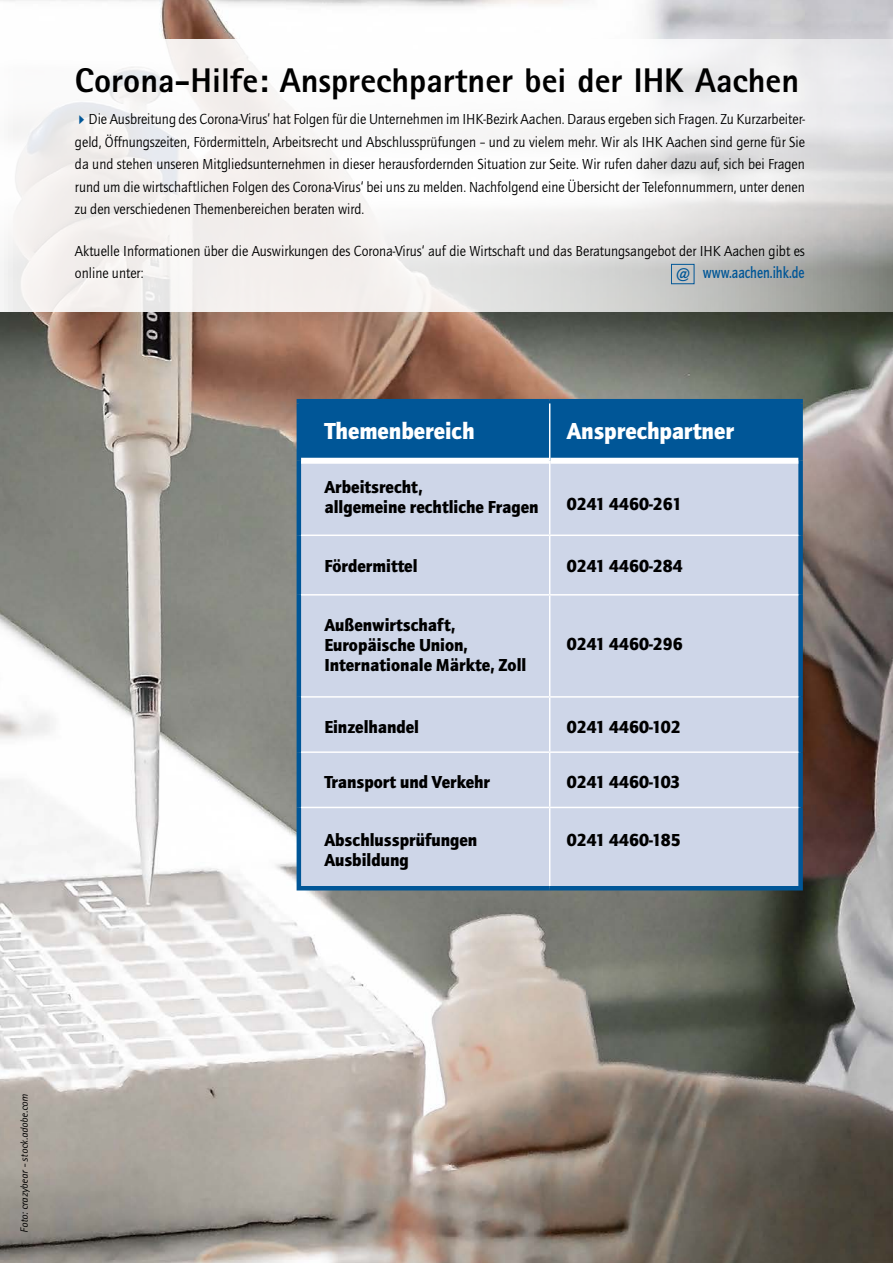
<style>
.page{position:relative;width:893px;height:1263px;background:#fff}
.page>*{position:absolute;margin:0;border:0;box-sizing:border-box;transform-origin:0 0}
.U2_HL1-HL{font:800 34.35px "Rotis Sans Serif Std";color:#000}
.U2_HL-Tab{font:900 24px "Quay Sans ITC Std";color:#fff;scale:.95 1}
.t1{font:italic 500 19.5px "Quay Sans ITC Std";color:#005697}
.U2_P-Tab{font:900 18px/20px "Quay Sans ITC Std";color:#000;scale:.95 1}
.U2_P-U2{font:500 16.5px "Quay Sans ITC Std";color:#005697;scale:.8 1}
.U2_BP-Pfeil{font:15px/22.5px "Quay Sans ITC Std";color:#000;text-align:justify;scale:.95 1}
.U2_P-U2-2{font:15px/22.5px "Quay Sans ITC Std";color:#000;scale:.95 1}
.t2{font:italic 10.5px "Rotis Sans Serif Std";letter-spacing:-.01em;color:#000}
.s1{font-family:"Arial";font-size:12.75px;color:#005697}
</style>
<div class="page">
<img style="left:0;top:0;width:893px;height:1263px">
<svg style="left:0;top:39px;width:893px;height:272px;fill:#f3f0ef"></svg>
<div style="left:671px;top:264px;width:23px;height:20px;border:1px solid #005697"></div>
<div style="left:301px;top:403px;width:497px;height:55px;background:#005697"></div>
<div style="left:301px;top:464px;width:497px;height:422px;background:#ced6e8"></div>
<hr style="left:297px;top:399px;width:253px;height:4px;background:#005697">
<hr style="left:297px;top:403px;width:4px;height:58px;background:#005697">
<hr style="left:550px;top:399px;width:253px;height:4px;background:#005697">
<div style="left:798px;top:403px;width:5px;height:58px;background:#005697"></div>
<hr style="left:297px;top:461px;width:4px;height:74px;background:#005697">
<div style="left:798px;top:461px;width:5px;height:74px;background:#005697"></div>
<hr style="left:297px;top:535px;width:4px;height:60px;background:#005697">
<div style="left:798px;top:535px;width:5px;height:60px;background:#005697"></div>
<hr style="left:297px;top:595px;width:4px;height:102px;background:#005697">
<div style="left:798px;top:595px;width:5px;height:102px;background:#005697"></div>
<hr style="left:297px;top:697px;width:4px;height:55px;background:#005697">
<div style="left:798px;top:697px;width:5px;height:55px;background:#005697"></div>
<hr style="left:297px;top:752px;width:4px;height:55px;background:#005697">
<div style="left:798px;top:752px;width:5px;height:55px;background:#005697"></div>
<hr style="left:297px;top:807px;width:4px;height:79px;background:#005697">
<div style="left:798px;top:807px;width:5px;height:79px;background:#005697"></div>
<hr style="left:297px;top:886px;width:253px;height:4px;background:#005697">
<hr style="left:550px;top:886px;width:253px;height:4px;background:#005697">
<div style="left:301px;top:458px;width:248px;height:6px;background:#fff"></div>
<div style="left:550px;top:458px;width:248px;height:6px;background:#fff"></div>
<hr style="left:549px;top:461px;width:1px;height:73px;background:#fff">
<hr style="left:301px;top:534px;width:249px;height:2px;background:#fff">
<hr style="left:550px;top:534px;width:248px;height:2px;background:#fff">
<hr style="left:549px;top:536px;width:1px;height:58px;background:#fff">
<hr style="left:301px;top:594px;width:249px;height:2px;background:#fff">
<hr style="left:550px;top:594px;width:248px;height:2px;background:#fff">
<hr style="left:549px;top:596px;width:1px;height:100px;background:#fff">
<hr style="left:301px;top:696px;width:249px;height:2px;background:#fff">
<hr style="left:550px;top:696px;width:248px;height:2px;background:#fff">
<hr style="left:549px;top:698px;width:1px;height:53px;background:#fff">
<hr style="left:301px;top:751px;width:249px;height:2px;background:#fff">
<hr style="left:550px;top:751px;width:248px;height:2px;background:#fff">
<hr style="left:549px;top:753px;width:1px;height:54px;background:#fff">
<hr style="left:301px;top:807px;width:249px;height:1px;background:#fff">
<hr style="left:550px;top:807px;width:248px;height:1px;background:#fff">
<hr style="left:549px;top:808px;width:1px;height:78px;background:#fff">
<hr style="left:549px;top:403px;width:1px;height:58px;background:#fff">
<h1 class="U2_HL1-HL" style="left:75px;top:58px;width:726px">Corona-Hilfe: Ansprechpartner bei der IHK Aachen</h1>
<p class="U2_BP-Pfeil" style="left:75px;top:108px;width:770px"><span class="s1">►</span> Die Ausbreitung des Corona-Virus’ hat Folgen für die Unternehmen im IHK-Bezirk Aachen. Daraus ergeben sich Fragen. Zu Kurzarbeiter&shy;geld, Öffnungszeiten, Fördermitteln, Arbeitsrecht und Abschlussprüfungen – und zu vielem mehr. Wir als IHK Aachen sind gerne für Sie da und stehen unseren Mitgliedsunternehmen in dieser herausfordernden Situation zur Seite. Wir rufen daher dazu auf, sich bei Fragen rund um die wirtschaftlichen Folgen des Corona-Virus‘ bei uns zu melden. Nachfolgend eine Übersicht der Telefonnummern, unter denen zu den verschiedenen Themenbereichen beraten wird.</p>
<p class="U2_P-U2-2" style="left:75px;top:240px;width:770px">Aktuelle Informationen über die Auswirkungen des Corona-Virus‘ auf die Wirtschaft und das Beratungsangebot der IHK Aachen gibt es online unter:</p>
<p class="t1" style="left:676px;top:263px;width:15px">@</p>
<p class="U2_P-U2" style="left:703px;top:263px;width:129px">www.aachen.ihk.de</p>
<p class="U2_HL-Tab" style="left:324px;top:417px;width:160px">Themenbereich</p>
<p class="U2_HL-Tab" style="left:567px;top:417px;width:178px">Ansprechpartner</p>
<p class="U2_P-Tab" style="left:324px;top:477px;width:227px">Arbeitsrecht,<br>allgemeine rechtliche Fragen</p>
<p class="U2_P-Tab" style="left:567px;top:494px;width:123px">0241 4460-261</p>
<p class="U2_P-Tab" style="left:324px;top:555px;width:100px">Fördermittel</p>
<p class="U2_P-Tab" style="left:567px;top:555px;width:124px">0241 4460-284</p>
<p class="U2_P-Tab" style="left:324px;top:615px;width:214px">Außenwirtschaft,<br>Europäische Union,<br>Internationale Märkte, Zoll</p>
<p class="U2_P-Tab" style="left:567px;top:634px;width:124px">0241 4460-296</p>
<p class="U2_P-Tab" style="left:324px;top:717px;width:101px">Einzelhandel</p>
<p class="U2_P-Tab" style="left:567px;top:717px;width:122px">0241 4460-102</p>
<p class="U2_P-Tab" style="left:324px;top:772px;width:176px">Transport und Verkehr</p>
<p class="U2_P-Tab" style="left:567px;top:772px;width:121px">0241 4460-103</p>
<p class="U2_P-Tab" style="left:324px;top:829px;width:163px">Abschlussprüfungen<br>Ausbildung</p>
<p class="U2_P-Tab" style="left:567px;top:829px;width:121px">0241 4460-185</p>
<p class="t2" style="left:18px;top:1233px;width:141px;rotate:-90deg">Foto: crazybear - stock.adobe.com</p>
</div>
